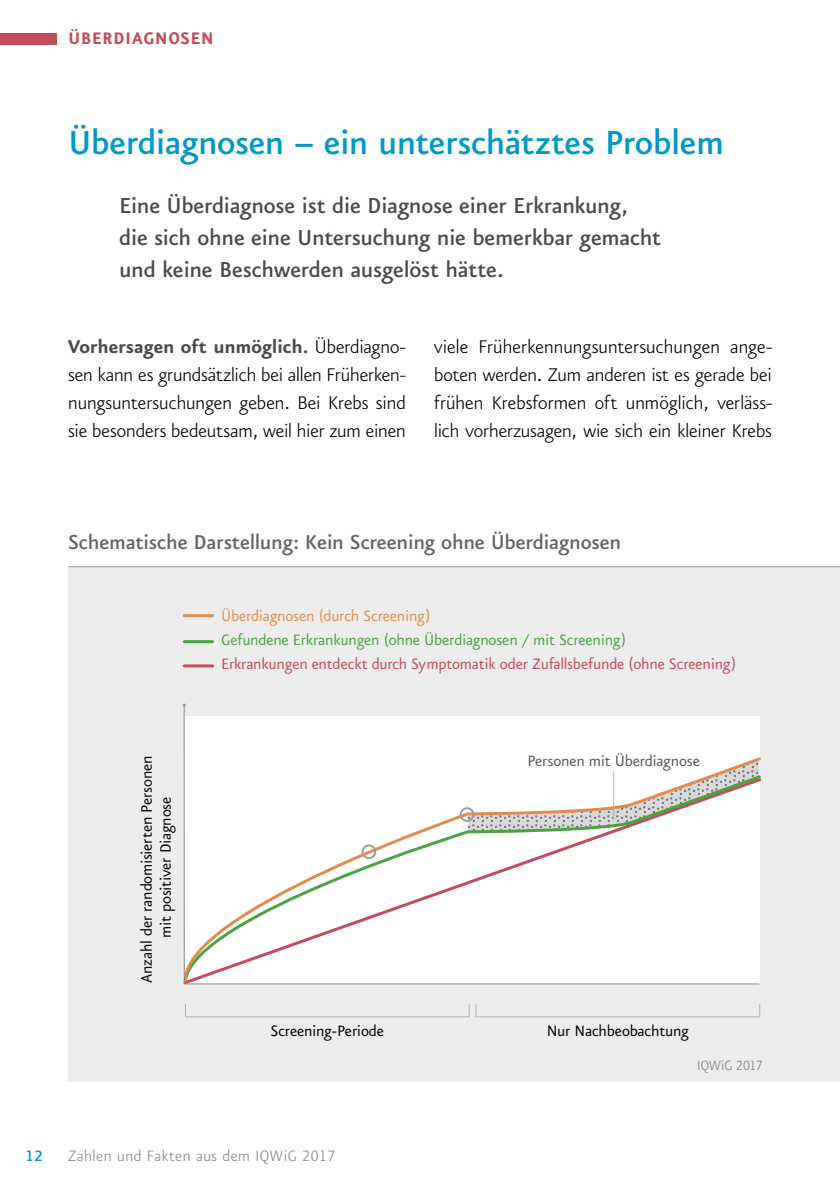
<style>
.page{position:relative;width:840px;height:1191px;background:#fff}
.page>*{position:absolute;margin:0;border:0;box-sizing:border-box;transform-origin:0 0}
.t1{font:500 40px "Eureka Sans CE";letter-spacing:-.015em;color:#0098c6}
.t2{font:500 26px/32px "Eureka Sans CE";letter-spacing:-.015em;color:#4a4a49}
.t3{font:500 24px "Eureka Sans CE";letter-spacing:-.015em;color:#646363}
.t4{font:300 22px/28px "Eureka Sans CE";letter-spacing:-.005em;color:#000;text-align:justify}
.t5{font:700 20px "Eureka Sans CE";letter-spacing:.025em;color:#c34b5a}
.t6{font:18px/19px "Eureka Sans CE";letter-spacing:-.01em;color:#000;text-align:center}
.t7{font:18px "Eureka Sans CE";letter-spacing:-.015em;color:#c34b5a}
.t8{font:18px "Eureka Sans CE";letter-spacing:-.015em;color:#4aa342}
.t9{font:300 18px "Eureka Sans CE";letter-spacing:.03em;color:#878787}
.t10{font:18px "Eureka Sans CE";letter-spacing:-.015em;color:#e18c4f}
.t11{font:18px "Eureka Sans CE";letter-spacing:-.01em;color:#575756}
.t12{font:18px "Eureka Sans CE Medium Caps";color:#0098c6}
.t13{font:300 16px "Eureka Sans CE";color:#7f7e7e}
.s1{font-weight:700;color:#4a4a49}
.s2{font-family:"Eureka Sans CE Light Caps";font-weight:400}
</style>
<div class="page">
<div style="left:68px;top:567px;width:771px;height:514px;background:#ededed"></div>
<div style="left:184px;top:717px;width:575px;height:267px;background:#fff"></div>
<svg style="left:185px;top:756px;width:575px;height:227px"></svg>
<svg style="left:360px;top:759px;width:399px;height:101px"></svg>
<svg style="left:185px;top:1003px;width:575px;height:14px"></svg>
<hr style="left:184px;top:983px;width:575px;height:1px;background:#878787">
<hr style="left:183px;top:704px;width:2px;height:280px;background:#878787">
<hr style="left:613px;top:772px;width:1px;height:47px;background:#b3b2b2">
<hr style="left:184px;top:614px;width:28px;height:3px;background:#e18c4f">
<hr style="left:184px;top:640px;width:28px;height:3px;background:#4aa342">
<hr style="left:184px;top:664px;width:28px;height:3px;background:#c34b5a">
<div style="left:0;top:33px;width:57px;height:11px;background:#c34b5a"></div>
<hr style="left:68px;top:566px;width:771px;height:1px;background:#9d9d9c">
<p class="t5" style="left:68px;top:28px;width:147px">ÜBERDIAGNOSEN</p>
<h1 class="t1" style="left:68px;top:122px;width:657px">Überdiagnosen – ein unterschätztes Problem</h1>
<p class="t2" style="left:119px;top:190px;width:543px">Eine Überdiagnose ist die Diagnose einer Erkrankung, die sich ohne eine Untersuchung nie bemerkbar gemacht und keine Beschwerden ausgelöst hätte.</p>
<p class="t4" style="left:68px;top:333px;width:339px"><span class="s1">Vorhersagen oft unmöglich.</span> Überdiagno&shy;sen kann es grundsätzlich bei allen Früherken&shy;nungsuntersuchungen geben. Bei Krebs sind sie besonders bedeutsam, weil hier zum einen</p>
<p class="t4" style="left:434px;top:333px;width:339px">viele Früherkennungsuntersuchungen ange&shy;boten werden. Zum anderen ist es gerade bei frühen Krebsformen oft unmöglich, verläss&shy;lich vorherzusagen, wie sich ein kleiner Krebs</p>
<p class="t3" style="left:68px;top:530px;width:554px">Schematische Darstellung: Kein Screening ohne Überdiagnosen</p>
<p class="t10" style="left:221px;top:606px;width:211px">Überdiagnosen (durch Screening)</p>
<p class="t8" style="left:221px;top:630px;width:406px">Gefundene Erkrankungen (ohne Überdiagnosen / mit Screening)</p>
<p class="t7" style="left:221px;top:654px;width:516px">Erkrankungen entdeckt durch Symptomatik oder Zufallsbefunde (ohne Screening)</p>
<p class="t6" style="left:137px;top:983px;width:229px;rotate:-90deg">Anzahl der randomisierten Personen mit positiver Diagnose</p>
<p class="t11" style="left:527px;top:752px;width:174px">Personen mit Überdiagnose</p>
<p class="t6" style="left:270px;top:1021px;width:115px">Screening-Periode</p>
<p class="t6" style="left:546px;top:1021px;width:144px">Nur Nachbeobachtung</p>
<p class="t13" style="left:696px;top:1057px;width:67px">IQWiG <span class="s2">2017</span></p>
<p class="t12" style="left:25px;top:1146px;width:19px">12</p>
<p class="t9" style="left:68px;top:1146px;width:269px">Zahlen und Fakten aus dem IQWiG <span class="s2">2017</span></p>
</div>
